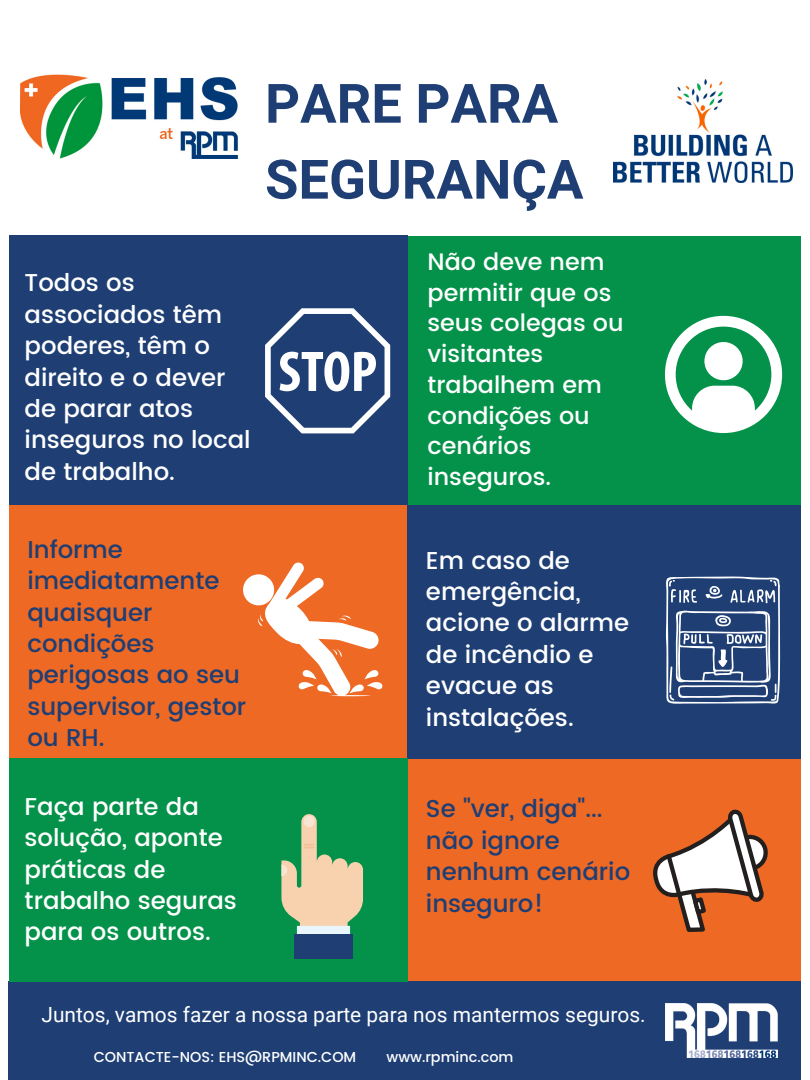
<style>
.page{position:relative;width:810px;height:1080px;background:#fff}
.page>*{position:absolute;margin:0;border:0;box-sizing:border-box;transform-origin:0 0}
.t1{font:700 54.31px/75.9px "Roboto";color:#1e3e74}
.t2{font:500 24.38px/31.4px "Poppins";color:#fff}
.t3{font:500 24.38px/31.4px "Poppins";color:#1e3e74}
.t4{font:500 23.81px/30.7px "Poppins";color:#fff}
.t5{font:20.94px "Roboto";color:#fff}
.t6{font:500 14.38px "Poppins";color:#fff}
</style>
<div class="page">
<div style="left:405px;top:687px;width:396px;height:315px;background:#ed6924"></div>
<div style="left:9px;top:982px;width:792px;height:98px;background:#1e3e74"></div>
<div style="left:408px;top:236px;width:393px;height:270px;background:#04924a"></div>
<div style="left:9px;top:505px;width:399px;height:254px;background:#ed6924"></div>
<div style="left:408px;top:505px;width:393px;height:254px;background:#1e3e74"></div>
<div style="left:9px;top:759px;width:399px;height:223px;background:#04924a"></div>
<div style="left:9px;top:236px;width:399px;height:269px;background:#1e3e74"></div>
<img style="left:666px;top:1004px;width:112px;height:54px">
<img style="left:613px;top:80px;width:180px;height:102px">
<img style="left:20px;top:74px;width:218px;height:85px">
<div style="left:243px;top:574px;width:31px;height:31px;background:#fff;border-radius:50%"></div>
<svg style="left:258px;top:562px;width:125px;height:134px"></svg>
<svg style="left:666px;top:577px;width:114px;height:127px"></svg>
<svg style="left:665px;top:316px;width:117px;height:117px"></svg>
<svg style="left:653px;top:809px;width:115px;height:123px"></svg>
<svg style="left:281px;top:814px;width:82px;height:120px"></svg>
<div style="left:294px;top:934px;width:59px;height:24px;background:#1e3e74"></div>
<svg style="left:265px;top:308px;width:125px;height:125px"></svg>
<p class="t2" style="left:25px;top:267px;width:228px">Todos os associados têm poderes, têm o direito e o dever de parar atos inseguros no local de trabalho.</p>
<h1 class="t1" style="left:265px;top:66px;width:320px">PARE PARA<br>SEGURANÇA</h1>
<p class="t4" style="left:428px;top:246px;width:198px">Não deve nem permitir que os seus colegas ou visitantes trabalhem em condições ou cenários inseguros.</p>
<p class="t3" style="left:27px;top:534px;width:220px">Informe imediatamente quaisquer condições perigosas ao seu supervisor, gestor ou RH.</p>
<p class="t2" style="left:426px;top:544px;width:205px">Em caso de emergência, acione o alarme de incêndio e evacue as instalações.</p>
<p class="t2" style="left:25px;top:791px;width:214px">Faça parte da solução, aponte práticas de trabalho seguras para os outros.</p>
<p class="t3" style="left:426px;top:793px;width:206px">Se "ver, diga"... não ignore nenhum cenário inseguro!</p>
<p class="t5" style="left:42px;top:1002px;width:606px">Juntos, vamos fazer a nossa parte para nos mantermos seguros.</p>
<p class="t6" style="left:94px;top:1048px;width:264px">CONTACTE-NOS: EHS@RPMINC.COM</p>
<p class="t6" style="left:386px;top:1048px;width:128px">www.rpminc.com</p>
</div>
